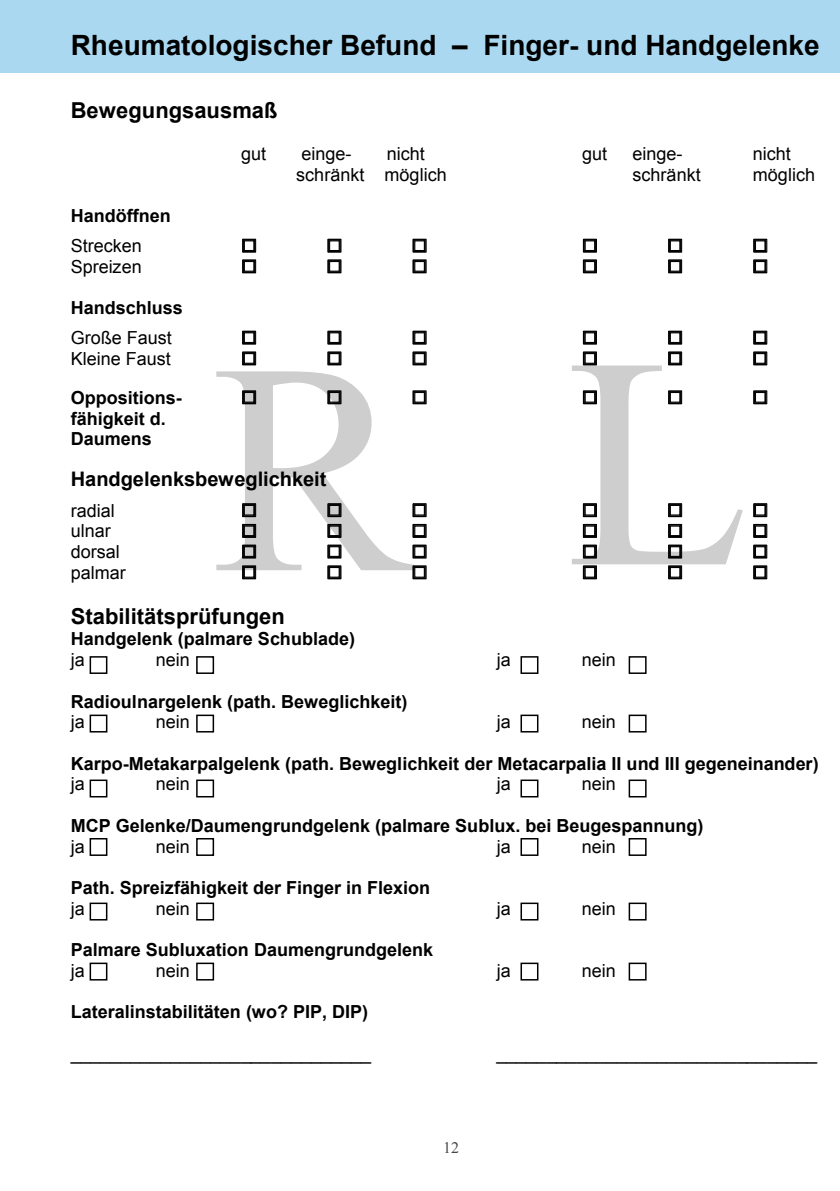
<style>
.page{position:relative;width:840px;height:1191px;background:#fff}
.page>*{position:absolute;margin:0;border:0;box-sizing:border-box;transform-origin:0 0}
.t1{font:700 28px "Arial";color:#000}
.t2{font:700 22px "Arial";color:#000}
.t3{font:700 20px "Arial";color:#000}
.t4{font:700 18px/20.6px "Arial";color:#000}
.t5{font:18px "Arial";color:#000}
.t6{font:16px "Times New Roman";color:#464646}
</style>
<div class="page">
<div style="left:0;top:0;width:839px;height:73px;background:#a9d8f0"></div>
<div style="left:89px;top:656px;width:18px;height:18px;border:2px solid #000"></div>
<div style="left:196px;top:656px;width:18px;height:18px;border:2px solid #000"></div>
<div style="left:628px;top:656px;width:18px;height:18px;border:2px solid #000"></div>
<div style="left:520px;top:656px;width:18px;height:18px;border:2px solid #000"></div>
<div style="left:89px;top:779px;width:18px;height:18px;border:2px solid #000"></div>
<div style="left:196px;top:779px;width:18px;height:18px;border:2px solid #000"></div>
<div style="left:628px;top:779px;width:18px;height:18px;border:2px solid #000"></div>
<div style="left:520px;top:779px;width:18px;height:18px;border:2px solid #000"></div>
<div style="left:89px;top:714px;width:18px;height:18px;border:2px solid #000"></div>
<div style="left:196px;top:714px;width:18px;height:18px;border:2px solid #000"></div>
<div style="left:628px;top:714px;width:18px;height:18px;border:2px solid #000"></div>
<div style="left:520px;top:714px;width:18px;height:18px;border:2px solid #000"></div>
<div style="left:89px;top:838px;width:18px;height:18px;border:2px solid #000"></div>
<div style="left:196px;top:838px;width:18px;height:18px;border:2px solid #000"></div>
<div style="left:628px;top:838px;width:18px;height:18px;border:2px solid #000"></div>
<div style="left:520px;top:838px;width:18px;height:18px;border:2px solid #000"></div>
<div style="left:89px;top:902px;width:18px;height:18px;border:2px solid #000"></div>
<div style="left:196px;top:902px;width:18px;height:18px;border:2px solid #000"></div>
<div style="left:628px;top:902px;width:18px;height:18px;border:2px solid #000"></div>
<div style="left:520px;top:902px;width:18px;height:18px;border:2px solid #000"></div>
<div style="left:89px;top:962px;width:18px;height:18px;border:2px solid #000"></div>
<div style="left:196px;top:962px;width:18px;height:18px;border:2px solid #000"></div>
<div style="left:628px;top:962px;width:18px;height:18px;border:2px solid #000"></div>
<div style="left:520px;top:962px;width:18px;height:18px;border:2px solid #000"></div>
<svg style="left:242px;top:239px;width:14px;height:13px"></svg>
<svg style="left:327px;top:239px;width:14px;height:13px"></svg>
<svg style="left:412px;top:239px;width:14px;height:13px"></svg>
<svg style="left:582px;top:239px;width:14px;height:13px"></svg>
<svg style="left:668px;top:239px;width:13px;height:13px"></svg>
<svg style="left:753px;top:239px;width:13px;height:13px"></svg>
<svg style="left:242px;top:259px;width:14px;height:14px"></svg>
<svg style="left:327px;top:259px;width:14px;height:14px"></svg>
<svg style="left:412px;top:259px;width:14px;height:14px"></svg>
<svg style="left:582px;top:259px;width:14px;height:14px"></svg>
<svg style="left:668px;top:259px;width:13px;height:14px"></svg>
<svg style="left:753px;top:259px;width:13px;height:14px"></svg>
<svg style="left:242px;top:331px;width:14px;height:13px"></svg>
<svg style="left:327px;top:331px;width:14px;height:13px"></svg>
<svg style="left:412px;top:331px;width:14px;height:13px"></svg>
<svg style="left:582px;top:331px;width:14px;height:13px"></svg>
<svg style="left:668px;top:331px;width:13px;height:13px"></svg>
<svg style="left:753px;top:331px;width:13px;height:13px"></svg>
<svg style="left:242px;top:351px;width:14px;height:14px"></svg>
<svg style="left:327px;top:351px;width:14px;height:14px"></svg>
<svg style="left:412px;top:351px;width:14px;height:14px"></svg>
<svg style="left:753px;top:351px;width:13px;height:14px"></svg>
<svg style="left:753px;top:390px;width:13px;height:14px"></svg>
<svg style="left:753px;top:503px;width:13px;height:14px"></svg>
<svg style="left:753px;top:524px;width:13px;height:14px"></svg>
<svg style="left:753px;top:545px;width:13px;height:13px"></svg>
<svg style="left:216px;top:371px;width:210px;height:208px"></svg>
<svg style="left:572px;top:351px;width:170px;height:228px"></svg>
<svg style="left:753px;top:565px;width:13px;height:14px"></svg>
<h1 class="t1" style="left:71px;top:26px;width:750px">Rheumatologischer Befund – Finger- und Handgelenke</h1>
<p class="t2" style="left:71px;top:96px;width:208px">Bewegungsausmaß</p>
<p class="t5" style="left:241px;top:142px;width:27px">gut</p>
<p class="t5" style="left:301px;top:142px;width:51px">einge-</p>
<p class="t5" style="left:386px;top:142px;width:39px">nicht</p>
<p class="t5" style="left:582px;top:142px;width:27px">gut</p>
<p class="t5" style="left:632px;top:142px;width:51px">einge-</p>
<p class="t5" style="left:752px;top:142px;width:39px">nicht</p>
<p class="t5" style="left:296px;top:163px;width:152px">schränkt möglich</p>
<p class="t5" style="left:632px;top:163px;width:70px">schränkt</p>
<p class="t5" style="left:752px;top:163px;width:64px">möglich</p>
<p class="t4" style="left:71px;top:206px;width:102px">Handöffnen</p>
<p class="t5" style="left:71px;top:234px;width:72px">Strecken</p>
<p class="t5" style="left:71px;top:255px;width:72px">Spreizen</p>
<p class="t4" style="left:71px;top:298px;width:113px">Handschluss</p>
<p class="t5" style="left:71px;top:326px;width:102px">Große Faust</p>
<p class="t5" style="left:71px;top:347px;width:101px">Kleine Faust</p>
<p class="t4" style="left:71px;top:388px;width:112px">Oppositions-</p>
<p class="t4" style="left:71px;top:408px;width:97px">fähigkeit d.<br>Daumens</p>
<p class="t3" style="left:71px;top:466px;width:257px">Handgelenksbeweglichkeit</p>
<p class="t5" style="left:71px;top:498px;width:45px">radial</p>
<p class="t5" style="left:71px;top:519px;width:41px">ulnar</p>
<p class="t5" style="left:71px;top:540px;width:51px">dorsal</p>
<p class="t5" style="left:71px;top:561px;width:57px">palmar</p>
<p class="t2" style="left:71px;top:602px;width:215px">Stabilitätsprüfungen</p>
<p class="t4" style="left:71px;top:629px;width:286px">Handgelenk (palmare Schublade)</p>
<p class="t5" style="left:71px;top:648px;width:15px">ja</p>
<p class="t5" style="left:156px;top:648px;width:35px">nein</p>
<p class="t5" style="left:496px;top:648px;width:15px">ja</p>
<p class="t5" style="left:581px;top:648px;width:35px">nein</p>
<p class="t4" style="left:71px;top:691px;width:338px">Radioulnargelenk (path. Beweglichkeit)</p>
<p class="t5" style="left:71px;top:710px;width:15px">ja</p>
<p class="t5" style="left:156px;top:710px;width:35px">nein</p>
<p class="t5" style="left:496px;top:710px;width:15px">ja</p>
<p class="t5" style="left:581px;top:710px;width:35px">nein</p>
<p class="t4" style="left:71px;top:753px;width:749px">Karpo-Metakarpalgelenk (path. Beweglichkeit der Metacarpalia II und III gegeneinander)</p>
<p class="t5" style="left:71px;top:772px;width:15px">ja</p>
<p class="t5" style="left:156px;top:772px;width:35px">nein</p>
<p class="t5" style="left:496px;top:772px;width:15px">ja</p>
<p class="t5" style="left:581px;top:772px;width:35px">nein</p>
<p class="t4" style="left:71px;top:815px;width:634px">MCP Gelenke/Daumengrundgelenk (palmare Sublux. bei Beugespannung)</p>
<p class="t5" style="left:71px;top:834px;width:15px">ja</p>
<p class="t5" style="left:156px;top:834px;width:35px">nein</p>
<p class="t5" style="left:496px;top:834px;width:15px">ja</p>
<p class="t5" style="left:581px;top:834px;width:35px">nein</p>
<p class="t4" style="left:71px;top:878px;width:360px">Path. Spreizfähigkeit der Finger in Flexion</p>
<p class="t5" style="left:71px;top:896px;width:15px">ja</p>
<p class="t5" style="left:156px;top:896px;width:35px">nein</p>
<p class="t5" style="left:496px;top:896px;width:15px">ja</p>
<p class="t5" style="left:581px;top:896px;width:35px">nein</p>
<p class="t4" style="left:71px;top:940px;width:364px">Palmare Subluxation Daumengrundgelenk</p>
<p class="t5" style="left:71px;top:958px;width:15px">ja</p>
<p class="t5" style="left:156px;top:958px;width:35px">nein</p>
<p class="t5" style="left:496px;top:958px;width:15px">ja</p>
<p class="t5" style="left:581px;top:958px;width:35px">nein</p>
<p class="t4" style="left:71px;top:1002px;width:299px">Lateralinstabilitäten (wo? PIP, DIP)</p>
<p class="t5" style="left:71px;top:1041px;width:302px">______________________________</p>
<p class="t5" style="left:496px;top:1041px;width:322px">________________________________</p>
<p class="t6" style="left:443px;top:1137px;width:18px">12</p>
</div>
